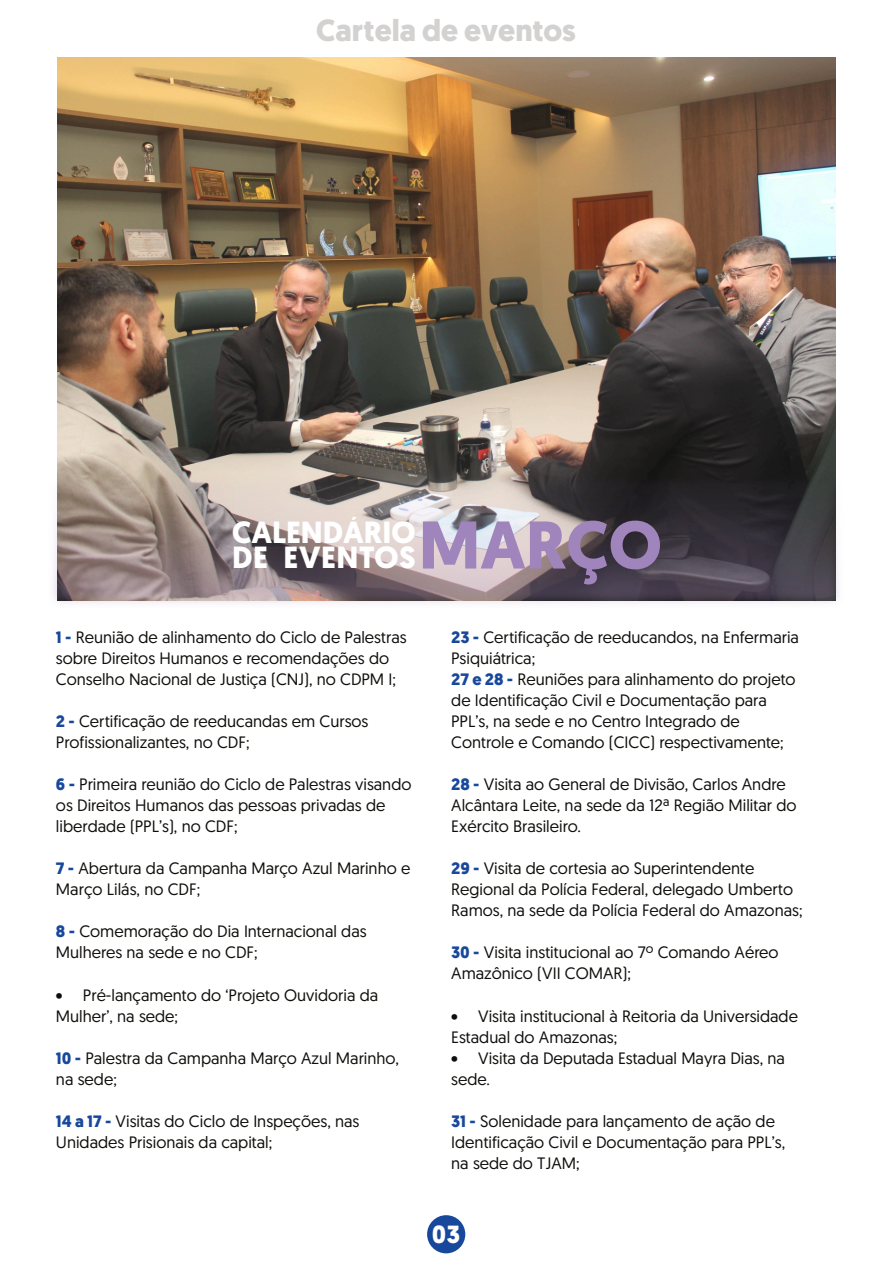
<style>
.page{position:relative;width:893px;height:1263px;background:#fff}
.page>*{position:absolute;margin:0;border:0;box-sizing:border-box;transform-origin:0 0}
.t1{font:700 30.6px/24.8px "Geomanist";color:#fff}
.t2{font:700 30.6px "Geomanist";color:#d4d2d1}
.t3{font:700 24.75px "Geomanist";color:#fff}
.t4{font:16.5px/21px "Geomanist";color:#0f0e0b}
.s1{font-size:67.2px;color:#a085bd}
.s2{font-weight:700;color:#18489b}
</style>
<div class="page">
<img style="left:57px;top:57px;width:778px;height:417px">
<div style="left:427px;top:1215px;width:38px;height:38px;background:#18489b;border-radius:50%"></div>
<img style="left:53px;top:474px;width:785px;height:129px">
<h1 class="t2" style="left:316px;top:18px;width:261px">Cartela de eventos</h1>
<h1 class="t1" style="left:232px;top:523px;width:431px">CALENDÁRIO<br>DE EVENTOS<span class="s1">MARÇO</span></h1>
<p class="t4" style="left:56px;top:629px;width:352px"><span class="s2">1 -</span> Reunião de alinhamento do Ciclo de Palestras sobre Direitos Humanos e recomendações do<br>Conselho Nacional de Justiça (CNJ), no CDPM I;</p>
<p class="t4" style="left:56px;top:713px;width:314px"><span class="s2">2 -</span> Certificação de reeducandas em Cursos<br>Profissionalizantes, no CDF;</p>
<p class="t4" style="left:56px;top:776px;width:357px"><span class="s2">6 -</span> Primeira reunião do Ciclo de Palestras visando os Direitos Humanos das pessoas privadas de liberdade (PPL’s), no CDF;</p>
<p class="t4" style="left:56px;top:860px;width:356px"><span class="s2">7 -</span> Abertura da Campanha Março Azul Marinho e<br>Março Lilás, no CDF;</p>
<p class="t4" style="left:56px;top:923px;width:312px"><span class="s2">8 -</span> Comemoração do Dia Internacional das<br>Mulheres na sede e no CDF;</p>
<p class="t4" style="left:56px;top:986px;width:324px">• Pré-lançamento do ‘Projeto Ouvidoria da<br>Mulher’, na sede;</p>
<p class="t4" style="left:56px;top:1049px;width:345px"><span class="s2">10 -</span> Palestra da Campanha Março Azul Marinho, na sede;</p>
<p class="t4" style="left:56px;top:1112px;width:305px"><span class="s2">14 a 17 -</span> Visitas do Ciclo de Inspeções, nas<br>Unidades Prisionais da capital;</p>
<p class="t4" style="left:451px;top:629px;width:349px"><span class="s2">23 -</span> Certificação de reeducandos, na Enfermaria Psiquiátrica;<br><span class="s2">27 e 28 -</span> Reuniões para alinhamento do projeto de Identificação Civil e Documentação para PPL’s, na sede e no Centro Integrado de Controle e Comando (CICC) respectivamente;</p>
<p class="t4" style="left:451px;top:776px;width:347px"><span class="s2">28 -</span> Visita ao General de Divisão, Carlos Andre<br>Alcântara Leite, na sede da 12ª Região Militar do<br>Exército Brasileiro.</p>
<p class="t4" style="left:451px;top:860px;width:353px"><span class="s2">29 -</span> Visita de cortesia ao Superintendente<br>Regional da Polícia Federal, delegado Umberto<br>Ramos, na sede da Polícia Federal do Amazonas;</p>
<p class="t4" style="left:451px;top:944px;width:329px"><span class="s2">30 -</span> Visita institucional ao 7º Comando Aéreo<br>Amazônico (VII COMAR);</p>
<p class="t4" style="left:451px;top:1007px;width:348px">• Visita institucional à Reitoria da Universidade<br>Estadual do Amazonas;</p>
<p class="t4" style="left:451px;top:1049px;width:335px">• Visita da Deputada Estadual Mayra Dias, na sede.</p>
<p class="t4" style="left:451px;top:1112px;width:335px"><span class="s2">31 -</span> Solenidade para lançamento de ação de<br>Identificação Civil e Documentação para PPL’s, na sede do TJAM;</p>
<h2 class="t3" style="left:432px;top:1224px;width:30px">03</h2>
</div>
